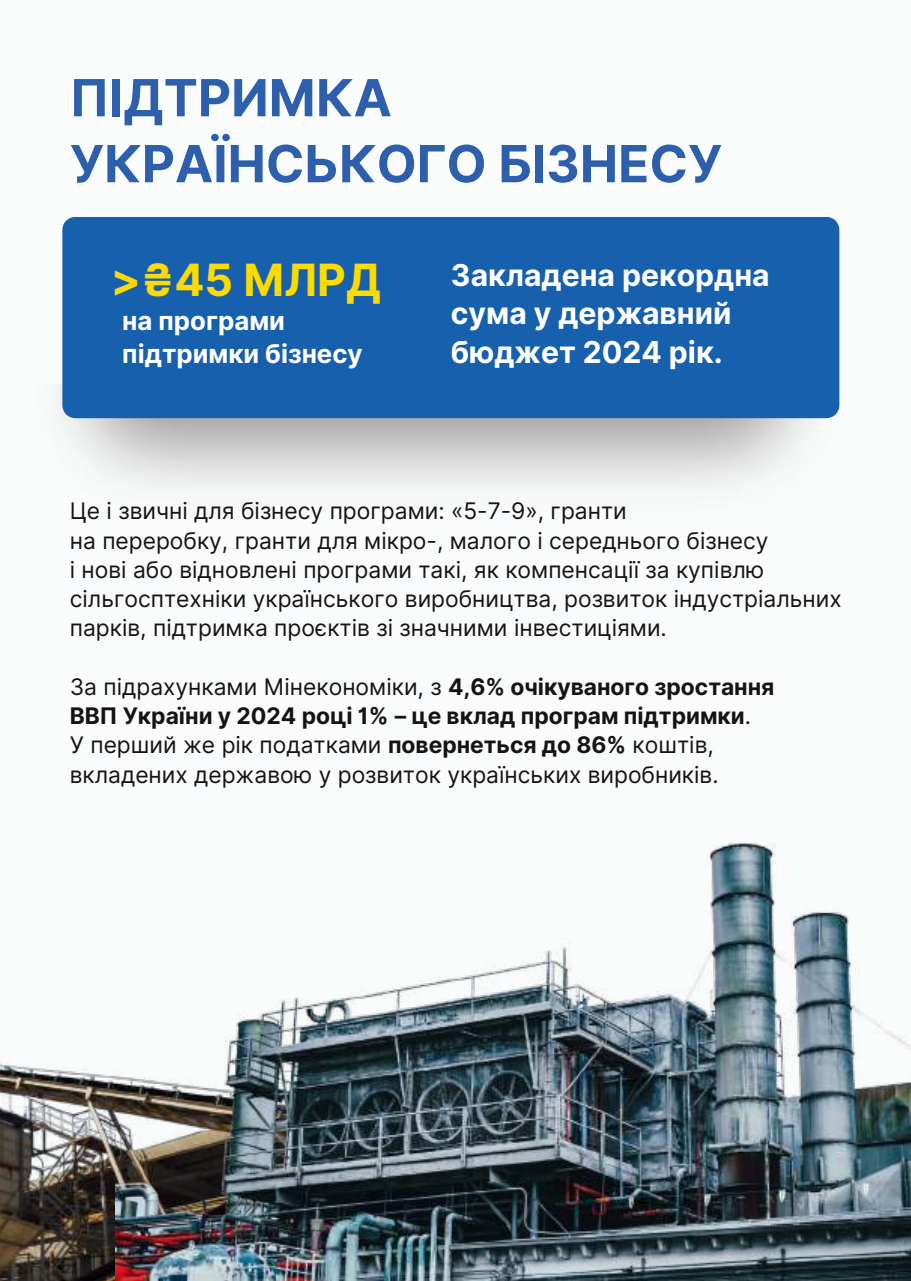
<style>
.page{position:relative;width:911px;height:1281px;background:#fff}
.page>*{position:absolute;margin:0;border:0;box-sizing:border-box;transform-origin:0 0}
.t1{font:700 51.15px/65.8px "Inter";color:#2d5fad}
.t2{font:700 44.4px "Inter";color:#fddb00}
.t3{font:700 30.15px/38.2px "Inter";color:#fff}
.t4{font:700 25.8px/32.7px "Inter";color:#fff}
.t5{font:22.8px/29.2px "Inter";color:#141415}
.s1{font-weight:700}
</style>
<div class="page">
<div style="left:0;top:0;width:910px;height:1280px;background:#fafbfb"></div>
<div style="left:62px;top:217px;width:777px;height:201px;background:#1660ae"></div>
<img style="left:0;top:1063px;width:115px;height:217px">
<img style="left:115px;top:842px;width:795px;height:438px">
<h1 class="t1" style="left:70px;top:66px;width:653px">ПІДТРИМКА<br>УКРАЇНСЬКОГО БІЗНЕСУ</h1>
<h2 class="t2" style="left:111px;top:247px;width:271px">&gt;₴45 МЛРД</h2>
<h3 class="t3" style="left:450px;top:256px;width:320px">Закладена рекордна сума у державний бюджет 2024 рік.</h3>
<p class="t4" style="left:122px;top:305px;width:242px">на програми підтримки бізнесу</p>
<p class="t5" style="left:70px;top:496px;width:773px">Це і звичні для бізнесу програми: «5-7-9», гранти<br>на переробку, гранти для мікро-, малого і середнього бізнесу<br>і нові або відновлені програми такі, як компенсації за купівлю сільгосптехніки українського виробництва, розвиток індустріальних парків, підтримка проєктів зі значними інвестиціями.</p>
<p class="t5" style="left:70px;top:672px;width:705px">За підрахунками Мінекономіки, з <span class="s1">4,6% очікуваного зростання ВВП України у 2024 році 1% – це вклад програм підтримки</span>.<br>У перший же рік податками <span class="s1">повернеться до 86%</span> коштів, вкладених державою у розвиток українських виробників.</p>
</div>
